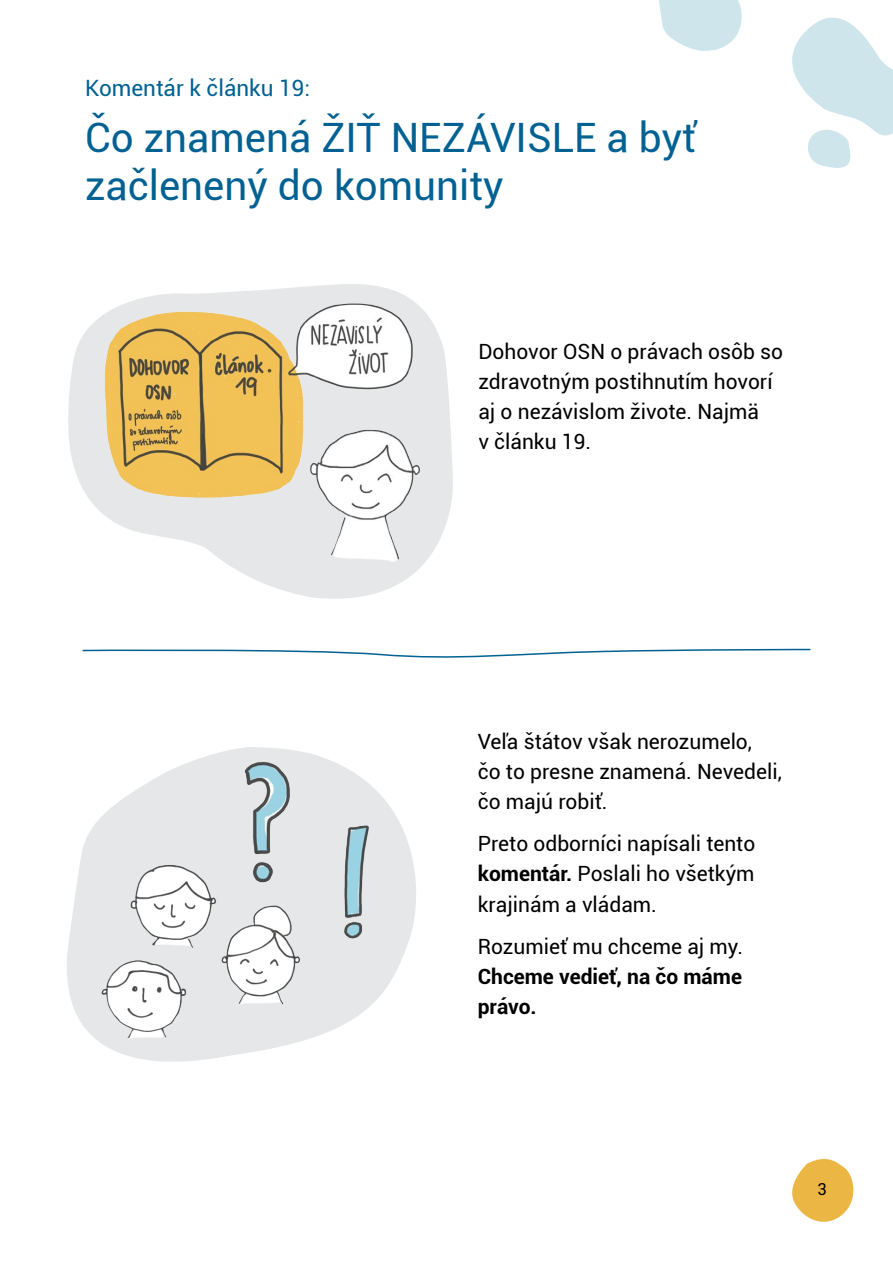
<style>
.page{position:relative;width:893px;height:1263px;background:#fff}
.page>*{position:absolute;margin:0;border:0;box-sizing:border-box;transform-origin:0 0}
.t1{font:40.5px/48px "Roboto";color:#006192}
.t2{font:22.5px "Roboto";color:#006192}
.t3{font:21px/30px "Roboto";color:#000}
.t4{font:700 21px/30px "Roboto";color:#000}
.t5{font:16.5px "Roboto";color:#000}
.s1{font-weight:700}
</style>
<div class="page">
<svg style="left:792px;top:1158px;width:62px;height:64px"></svg>
<svg style="left:67px;top:751px;width:349px;height:311px;fill:#e6e7e8"></svg>
<svg style="left:68px;top:284px;width:385px;height:315px"></svg>
<img style="left:85px;top:288px;width:358px;height:232px">
<img style="left:309px;top:415px;width:116px;height:164px">
<img style="left:99px;top:860px;width:209px;height:190px">
<img style="left:333px;top:822px;width:37px;height:164px">
<img style="left:222px;top:747px;width:78px;height:144px">
<svg style="left:82px;top:648px;width:729px;height:10px"></svg>
<svg style="left:659px;top:0;width:83px;height:51px"></svg>
<svg style="left:792px;top:17px;width:101px;height:151px"></svg>
<p class="t2" style="left:85px;top:72px;width:227px">Komentár k článku 19:</p>
<h1 class="t1" style="left:85px;top:112px;width:614px">Čo znamená žiť nezávisle a byť začlenený do komunity</h1>
<p class="t3" style="left:478px;top:336px;width:306px">Dohovor OSN o právach osôb so zdravotným postihnutím hovorí aj o nezávislom živote. Najmä<br>v článku 19.</p>
<p class="t3" style="left:478px;top:725px;width:305px">Veľa štátov však nerozumelo,<br>čo to presne znamená. Nevedeli, čo majú robiť.</p>
<p class="t3" style="left:478px;top:828px;width:279px;text-align:justify">Preto odborníci napísali tento <span class="s1">komentár.</span> Poslali ho všetkým krajinám a vládam.</p>
<p class="t3" style="left:478px;top:931px;width:267px">Rozumieť mu chceme aj my.</p>
<p class="t4" style="left:478px;top:961px;width:266px">Chceme vedieť, na čo máme právo.</p>
<p class="t5" style="left:817px;top:1177px;width:11px">3</p>
</div>
